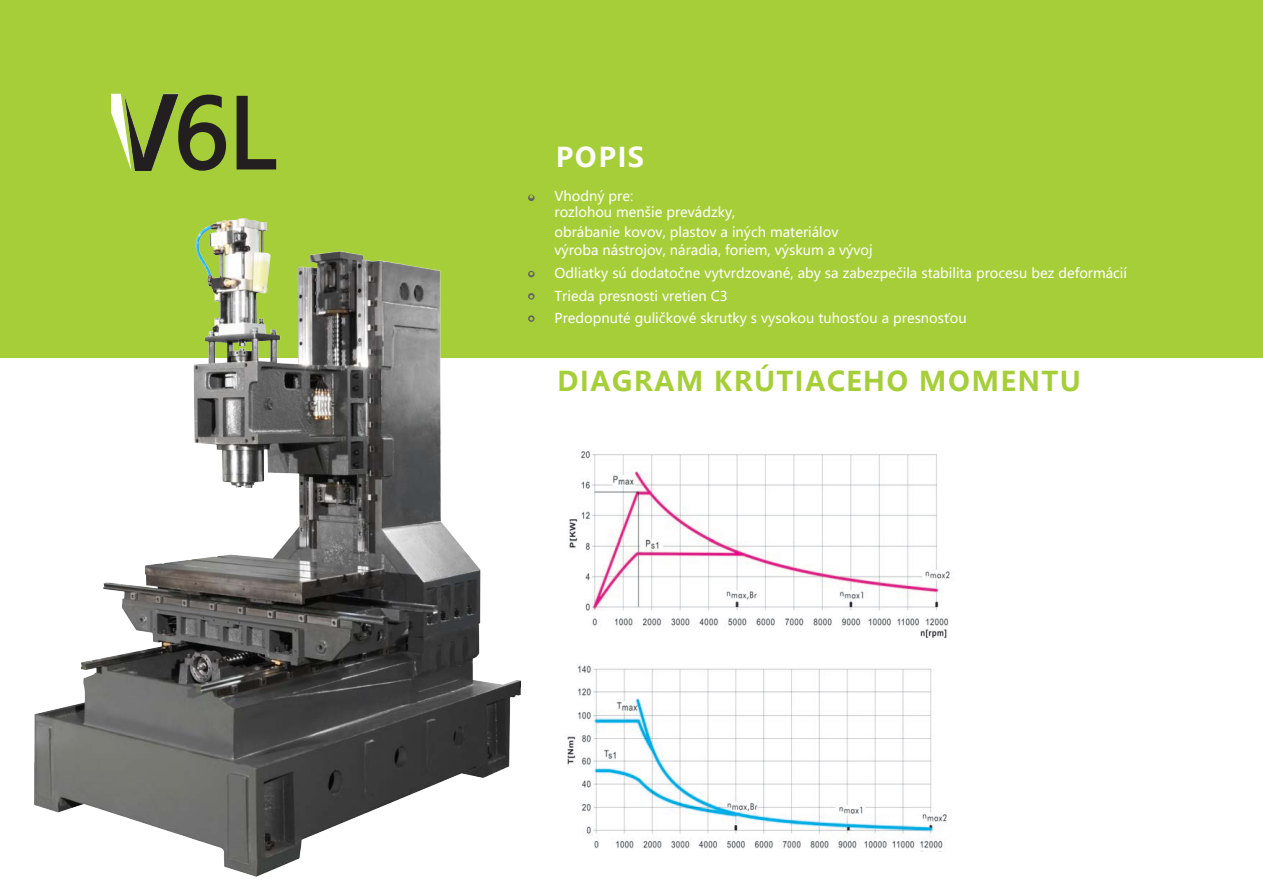
<style>
.page{position:relative;width:1263px;height:893px;background:#fff}
.page>*{position:absolute;margin:0;border:0;box-sizing:border-box;transform-origin:0 0}
.tabl_header{font:700 27px "Microsoft Ya Hei";letter-spacing:.05em;color:#a6ce39}
.t1{font:700 27px "Microsoft Ya Hei";letter-spacing:.05em;color:#fff}
.t2{font:13.5px/16.6px "Microsoft Ya Hei";color:#fff}
.s1{font-family:"Myriad Pro";font-size:16.5px;color:#a6ce39}
</style>
<div class="page">
<div style="left:0;top:0;width:1263px;height:357px;background:#a6ce39"></div>
<img style="left:111px;top:93px;width:66px;height:78px">
<img style="left:568px;top:451px;width:382px;height:187px">
<img style="left:567px;top:665px;width:380px;height:187px">
<div style="left:528px;top:195px;width:7px;height:6px;border:3px solid #616164;border-radius:50%"></div>
<div style="left:528px;top:271px;width:7px;height:6px;border:3px solid #616164;border-radius:50%"></div>
<div style="left:528px;top:293px;width:7px;height:7px;border:3px solid #616164;border-radius:50%"></div>
<div style="left:528px;top:315px;width:7px;height:7px;border:3px solid #616164;border-radius:50%"></div>
<img style="left:35px;top:218px;width:485px;height:659px">
<svg style="left:177px;top:93px;width:50px;height:78px"></svg>
<svg style="left:236px;top:95px;width:41px;height:75px"></svg>
<p class="t1" style="left:556px;top:139px;width:90px">POPIS</p>
<p class="t2" style="left:554px;top:187px;width:182px;text-indent:-26px"><span class="s1">•</span> Vhodný pre:<br>rozlohou menšie prevádzky,</p>
<p class="t2" style="left:554px;top:222px;width:320px;line-height:18px">obrábanie kovov, plastov a iných materiálov výroba nástrojov, náradia, foriem, výskum a vývoj</p>
<p class="t2" style="left:529px;top:265px;width:600px"><span class="s1">•</span> Odliatky sú dodatočne vytvrdzované, aby sa zabezpečila stabilita procesu bez deformácií</p>
<p class="t2" style="left:529px;top:287px;width:200px"><span class="s1">•</span> Trieda presnosti vretien C3</p>
<p class="t2" style="left:529px;top:309px;width:439px"><span class="s1">•</span> Predopnuté guličkové skrutky s vysokou tuhosťou a presnosťou</p>
<p class="tabl_header" style="left:557px;top:362px;width:525px">DIAGRAM KRÚTIACEHO MOMENTU</p>
</div>
